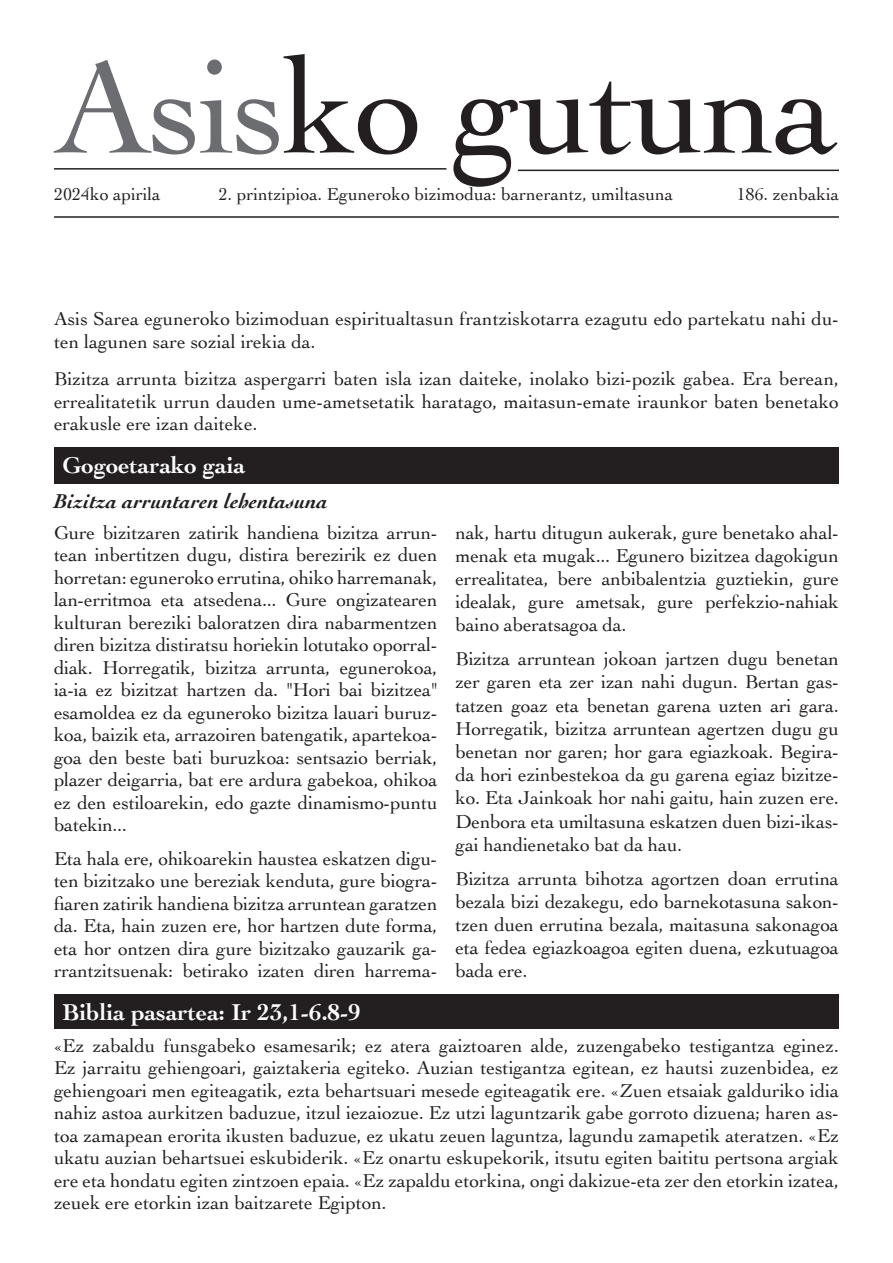
<style>
.page{position:relative;width:893px;height:1263px;background:#fff}
.page>*{position:absolute;margin:0;border:0;box-sizing:border-box;transform-origin:0 0}
.t1{font:138px "Cochin";letter-spacing:-.02em;color:#231f20}
.t2{font:700 24px "Cochin";color:#fff}
.t3{font:italic 700 21px "Cochin";color:#231f20}
.t4{font:19.5px/22.5px "Cochin";letter-spacing:-.01em;color:#231f20;text-align:justify}
.t5{font:18px "Cochin";color:#231f20}
.s1{color:#6c6d70}
</style>
<div class="page">
<hr style="left:54px;top:168px;width:392px;height:2px;background:#231f20">
<hr style="left:54px;top:216px;width:785px;height:2px;background:#231f20">
<hr style="left:518px;top:170px;width:321px;height:1px;background:#231f20">
<div style="left:54px;top:994px;width:785px;height:35px;background:#231f20"></div>
<div style="left:54px;top:447px;width:785px;height:37px;background:#231f20"></div>
<h1 class="t1" style="left:54px;top:14px;width:785px"><span class="s1">Asis</span>ko gutuna</h1>
<p class="t5" style="left:54px;top:182px;width:108px">2024ko apirila</p>
<p class="t5" style="left:219px;top:182px;width:456px">2. printzipioa. Eguneroko bizimodua: barnerantz, umiltasuna</p>
<p class="t5" style="left:737px;top:182px;width:104px">186. zenbakia</p>
<p class="t4" style="left:54px;top:307px;width:786px">Asis Sarea eguneroko bizimoduan espiritualtasun frantziskotarra ezagutu edo partekatu nahi du&shy;ten lagunen sare sozial irekia da.</p>
<p class="t4" style="left:54px;top:367px;width:786px">Bizitza arrunta bizitza aspergarri baten isla izan daiteke, inolako bizi-pozik gabea. Era berean, errealitatetik urrun dauden ume-ametsetatik haratago, maitasun-emate iraunkor baten benetako erakusle ere izan daiteke.</p>
<p class="t2" style="left:62px;top:449px;width:184px">Gogoetarako gaia</p>
<p class="t3" style="left:54px;top:487px;width:276px">Bizitza arruntaren lehentasuna</p>
<p class="t4" style="left:54px;top:520px;width:385px">Gure bizitzaren zatirik handiena bizitza arrun&shy;tean inbertitzen dugu, distira berezirik ez duen horretan: eguneroko errutina, ohiko harremanak, lan-erritmoa eta atsedena... Gure ongizatearen kulturan bereziki baloratzen dira nabarmentzen diren bizitza distiratsu horiekin lotutako oporral&shy;diak. Horregatik, bizitza arrunta, egunerokoa, ia-ia ez bizitzat hartzen da. "Hori bai bizitzea" esamoldea ez da eguneroko bizitza lauari buruz&shy;koa, baizik eta, arrazoiren batengatik, apartekoa&shy;goa den beste bati buruzkoa: sentsazio berriak, plazer deigarria, bat ere ardura gabekoa, ohikoa ez den estiloarekin, edo gazte dinamismo-puntu batekin...</p>
<p class="t4" style="left:54px;top:846px;width:385px">Eta hala ere, ohikoarekin haustea eskatzen digu&shy;ten bizitzako une bereziak kenduta, gure biogra&shy;fiaren zatirik handiena bizitza arruntean garatzen da. Eta, hain zuzen ere, hor hartzen dute forma, eta hor ontzen dira gure bizitzako gauzarik ga&shy;rrantzitsuenak: betirako izaten diren harrema-</p>
<p class="t2" style="left:63px;top:996px;width:300px">Biblia pasartea: Ir 23,1-6.8-9</p>
<p class="t4" style="left:455px;top:520px;width:385px;line-height:23.2px">nak, hartu ditugun aukerak, gure benetako ahal&shy;menak eta mugak... Egunero bizitzea dagokigun errealitatea, bere anbibalentzia guztiekin, gure idealak, gure ametsak, gure perfekzio-nahiak baino aberatsagoa da.</p>
<p class="t4" style="left:455px;top:646px;width:385px;line-height:23.2px">Bizitza arruntean jokoan jartzen dugu benetan zer garen eta zer izan nahi dugun. Bertan gas&shy;tatzen goaz eta benetan garena uzten ari gara.<br>Horregatik, bizitza arruntean agertzen dugu gu benetan nor garen; hor gara egiazkoak. Begira&shy;da hori ezinbestekoa da gu garena egiaz bizitze&shy;ko. Eta Jainkoak hor nahi gaitu, hain zuzen ere.<br>Denbora eta umiltasuna eskatzen duen bizi-ikas&shy;gai handienetako bat da hau.</p>
<p class="t4" style="left:455px;top:866px;width:385px;line-height:23.2px">Bizitza arrunta bihotza agortzen doan errutina bezala bizi dezakegu, edo barnekotasuna sakon&shy;tzen duen errutina bezala, maitasuna sakonagoa eta fedea egiazkoagoa egiten duena, ezkutuagoa bada ere.</p>
<p class="t4" style="left:54px;top:1033px;width:787px">«Ez zabaldu funsgabeko esamesarik; ez atera gaiztoaren alde, zuzengabeko testigantza eginez.<br>Ez jarraitu gehiengoari, gaiztakeria egiteko. Auzian testigantza egitean, ez hautsi zuzenbidea, ez gehiengoari men egiteagatik, ezta behartsuari mesede egiteagatik ere. «Zuen etsaiak galduriko idia nahiz astoa aurkitzen baduzue, itzul iezaiozue. Ez utzi laguntzarik gabe gorroto dizuena; haren as&shy;toa zamapean erorita ikusten baduzue, ez ukatu zeuen laguntza, lagundu zamapetik ateratzen. «Ez ukatu auzian behartsuei eskubiderik. «Ez onartu eskupekorik, itsutu egiten baititu pertsona argiak ere eta hondatu egiten zintzoen epaia. «Ez zapaldu etorkina, ongi dakizue-eta zer den etorkin izatea, zeuek ere etorkin izan baitzarete Egipton.</p>
</div>
